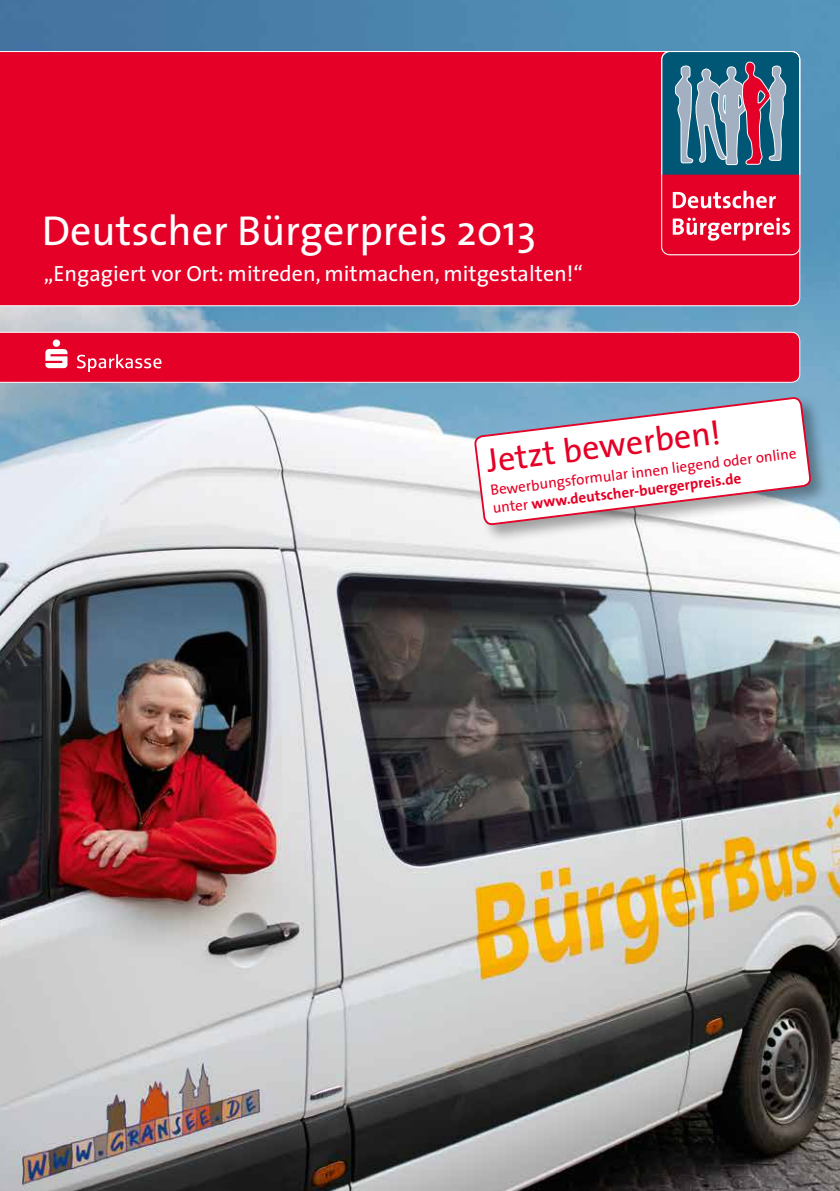
<style>
.page{position:relative;width:840px;height:1191px;background:#fff}
.page>*{position:absolute;margin:0;border:0;box-sizing:border-box;transform-origin:0 0}
.t1{font:42px "The Sans";color:#fff}
.t2{font:34px "The Sans";color:#e40026}
.t3{font:22px "The Sans";color:#fff}
.t4{font:15px/18.2px "The Sans";color:#e40026}
.s1{font-weight:700}
</style>
<div class="page">
<img style="left:0;top:0;width:839px;height:1191px">
<div style="left:0;top:51px;width:800px;height:256px;background:#e40026"></div>
<svg style="left:0;top:331px;width:800px;height:52px;background:#c5d1de"></svg>
<div style="left:472px;top:395px;width:357px;height:149px;background:#000;opacity:.35"></div>
<svg style="left:474px;top:397px;width:336px;height:150px"></svg>
<svg style="left:660px;top:51px;width:139px;height:204px;background:#8b5672"></svg>
<div style="left:0;top:332px;width:799px;height:50px;background:#e40026"></div>
<h1 class="t1" style="left:42px;top:196px;width:495px">Deutscher Bürgerpreis 2013</h1>
<h3 class="t3" style="left:44px;top:255px;width:540px">„Engagiert vor Ort: mitreden, mitmachen, mitgestalten!“</h3>
<h2 class="t2" style="left:483px;top:432px;width:237px;rotate:-7deg">Jetzt bewerben!</h2>
<p class="t4" style="left:489px;top:481px;width:309px;rotate:-7deg">Bewerbungsformular innen liegend oder online unter <span class="s1">www.deutscher-buergerpreis.de</span></p>
</div>
